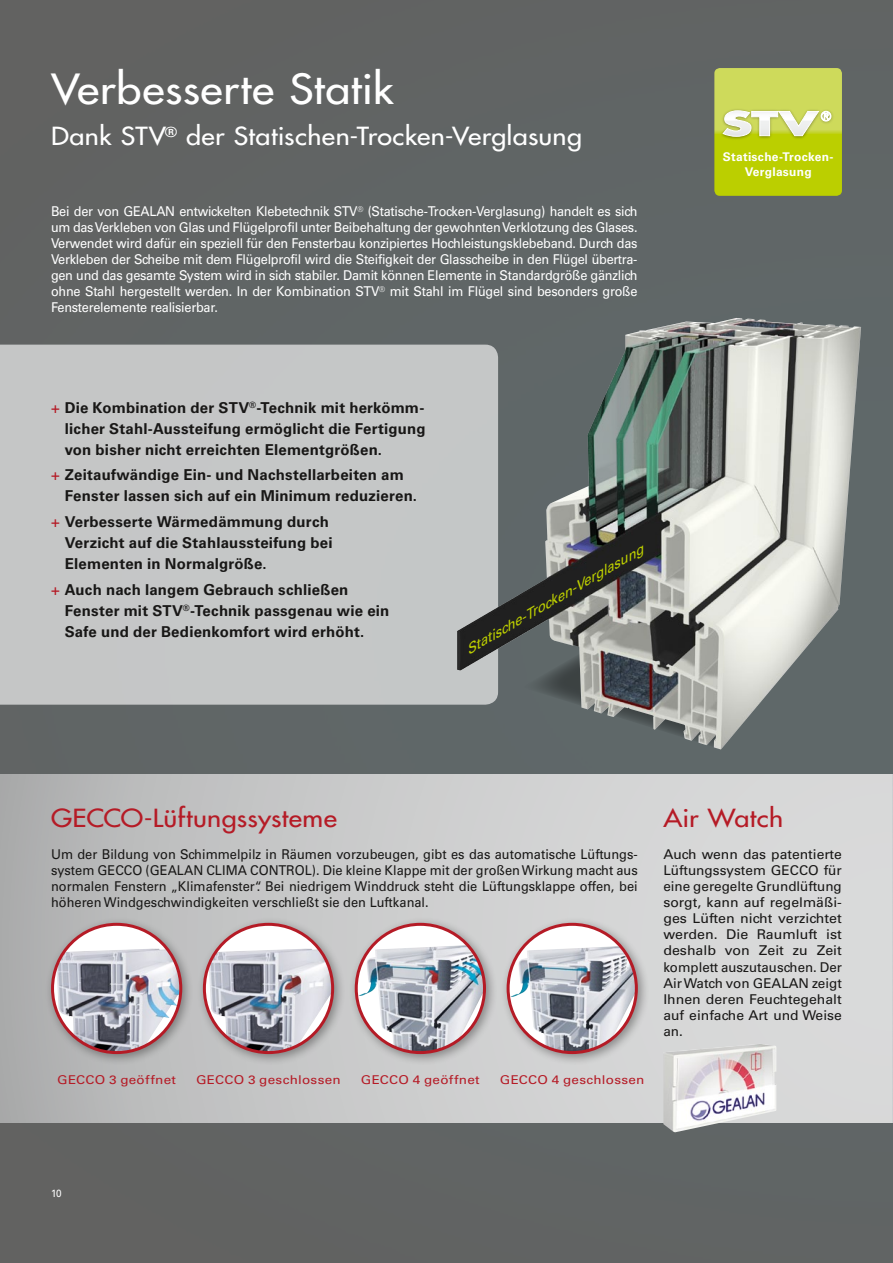
<style>
.page{position:relative;width:893px;height:1263px;background:#616464}
.page>*{position:absolute;margin:0;border:0;box-sizing:border-box;transform-origin:0 0}
.t1{font:40.5px "Futura LT";letter-spacing:.015em;color:#fff;scale:1.11 1}
.t2{font:24.3px "Futura LT";letter-spacing:.015em;color:#fff;scale:1.11 1}
.t3{font:24.3px "Futura LT";letter-spacing:.01em;color:#b51b26;scale:1.11 1}
.t4{font:700 15px/21px "Univers LT";letter-spacing:.015em;color:#181716}
.t5{font:13.5px/16px "Univers LT";letter-spacing:-.02em;color:#fff;text-align:justify;scale:.94 1}
.t6{font:13.5px/16px "Univers LT";color:#181716;text-align:justify;scale:.95 1}
.t7{font:13.5px/16px "Univers LT";color:#181716;text-align:justify}
.t8{font:italic 13.35px "Univers LT";color:#bed000;scale:1.1 1}
.t9{font:500 12.15px "Univers CE";letter-spacing:.02em;color:#b51b26;scale:1.11 1}
.t10{font:12.15px "Univers LT";letter-spacing:.02em;color:#b51b26;scale:1.11 1}
.t11{font:700 12px/14.4px "Univers LT";letter-spacing:.025em;color:#fff;text-align:center}
.t12{font:10.5px "Univers LT";color:#fff;scale:.95 1}
.s1{font-family:"Futura LT";font-weight:400;color:#b51b26}
</style>
<div class="page">
<div style="left:0;top:345px;width:457px;height:360px;background:#c5c7c7"></div>
<div style="left:0;top:775px;width:893px;height:348px;background:linear-gradient(to right,#b5b6b6,#e0e1e1)"></div>
<img style="left:892px;top:775px;width:1px;height:348px">
<img style="left:457px;top:318px;width:404px;height:431px">
<div style="left:45px;top:917px;width:149px;height:149px;background:#181716;opacity:.4"></div>
<div style="left:53px;top:924px;width:128px;height:128px;background:#fff;border-radius:50%"></div>
<img style="left:56px;top:948px;width:125px;height:104px">
<div style="left:51px;top:923px;width:131px;height:131px;border:3px solid #b51b26;border-radius:50%"></div>
<div style="left:349px;top:917px;width:149px;height:149px;background:#181716;opacity:.4"></div>
<div style="left:356px;top:924px;width:128px;height:128px;background:#fff;border-radius:50%"></div>
<img style="left:358px;top:945px;width:126px;height:107px">
<div style="left:355px;top:923px;width:131px;height:131px;border:3px solid #b51b26;border-radius:50%"></div>
<div style="left:197px;top:917px;width:149px;height:149px;background:#181716;opacity:.4"></div>
<div style="left:204px;top:924px;width:129px;height:128px;background:#fff;border-radius:50%"></div>
<img style="left:209px;top:949px;width:124px;height:103px">
<div style="left:203px;top:923px;width:131px;height:131px;border:3px solid #b51b26;border-radius:50%"></div>
<div style="left:501px;top:917px;width:149px;height:149px;background:#181716;opacity:.4"></div>
<div style="left:508px;top:924px;width:128px;height:128px;background:#fff;border-radius:50%"></div>
<img style="left:510px;top:946px;width:126px;height:106px">
<div style="left:507px;top:923px;width:131px;height:131px;border:3px solid #b51b26;border-radius:50%"></div>
<img style="left:663px;top:1044px;width:113px;height:88px">
<svg style="left:714px;top:68px;width:128px;height:128px;background:#c5d33c"></svg>
<hr style="left:892px;top:0;width:1px;height:414px;background:#7a8285">
<h1 class="t1" style="left:51px;top:62px;width:310px">Verbesserte Statik</h1>
<h2 class="t2" style="left:51px;top:120px;width:480px">Dank STV<sup>®</sup> der Statischen-Trocken-Verglasung</h2>
<p class="t5" style="left:51px;top:203px;width:625px">Bei der von GEALAN entwickelten Klebetechnik STV<sup>®</sup> (Statische-Trocken-Verglasung) handelt es sich um das Verkleben von Glas und Flügelprofil unter Beibehaltung der gewohnten Verklotzung des Glases.<br>Verwendet wird dafür ein speziell für den Fensterbau konzipiertes Hochleistungsklebeband. Durch das Verkleben der Scheibe mit dem Flügelprofil wird die Steifigkeit der Glasscheibe in den Flügel übertra&shy;gen und das gesamte System wird in sich stabiler. Damit können Elemente in Standardgröße gänzlich ohne Stahl hergestellt werden. In der Kombination STV<sup>®</sup> mit Stahl im Flügel sind besonders große Fensterelemente realisierbar.</p>
<p class="t4" style="left:65px;top:397px;width:362px;text-align:justify;text-indent:-14px"><span class="s1">+</span> Die Kombination der STV<sup>®</sup>-Technik mit herkömm&shy;licher Stahl-Aussteifung ermöglicht die Fertigung von bisher nicht erreichten Elementgrößen.</p>
<p class="t4" style="left:65px;top:465px;width:354px;text-indent:-14px"><span class="s1">+</span> Zeitaufwändige Ein- und Nachstellarbeiten am<br>Fenster lassen sich auf ein Minimum reduzieren.</p>
<p class="t4" style="left:65px;top:512px;width:269px;text-indent:-14px"><span class="s1">+</span> Verbesserte Wärmedämmung durch<br>Verzicht auf die Stahlaussteifung bei<br>Elementen in Normalgröße.</p>
<p class="t4" style="left:65px;top:580px;width:326px;text-indent:-14px"><span class="s1">+</span> Auch nach langem Gebrauch schließen<br>Fenster mit STV<sup>®</sup>-Technik passgenau wie ein<br>Safe und der Bedienkomfort wird erhöht.</p>
<p class="t8" style="left:462px;top:643px;width:186px;rotate:-30deg">Statische-Trocken-Verglasung</p>
<p class="t11" style="left:723px;top:150px;width:112px">Statische-Trocken-<br>Verglasung</p>
<h2 class="t3" style="left:51px;top:802px;width:259px">GECCO-Lüftungssysteme</h2>
<h2 class="t3" style="left:663px;top:802px;width:110px">Air Watch</h2>
<p class="t6" style="left:51px;top:846px;width:619px">Um der Bildung von Schimmelpilz in Räumen vorzubeugen, gibt es das automatische Lüftungs&shy;system GECCO (GEALAN CLIMA CONTROL). Die kleine Klappe mit der großen Wirkung macht aus normalen Fenstern „Klimafenster“. Bei niedrigem Winddruck steht die Lüftungsklappe offen, bei höheren Windgeschwindigkeiten verschließt sie den Luftkanal.</p>
<p class="t7" style="left:663px;top:846px;width:180px">Auch wenn das patentierte Lüftungssystem GECCO für eine geregelte Grundlüftung sorgt, kann auf regelmäßi&shy;ges Lüften nicht verzichtet werden. Die Raumluft ist deshalb von Zeit zu Zeit komplett auszutauschen. Der Air Watch von GEALAN zeigt Ihnen deren Feuchtegehalt auf einfache Art und Weise an.</p>
<p class="t9" style="left:57px;top:1073px;width:109px">GECCO 3 geöffnet</p>
<p class="t9" style="left:196px;top:1073px;width:132px">GECCO 3 geschlossen</p>
<p class="t9" style="left:361px;top:1073px;width:109px">GECCO 4 geöffnet</p>
<p class="t10" style="left:500px;top:1072px;width:132px">GECCO 4 geschlossen</p>
<p class="t12" style="left:51px;top:1187px;width:13px">10</p>
</div>
